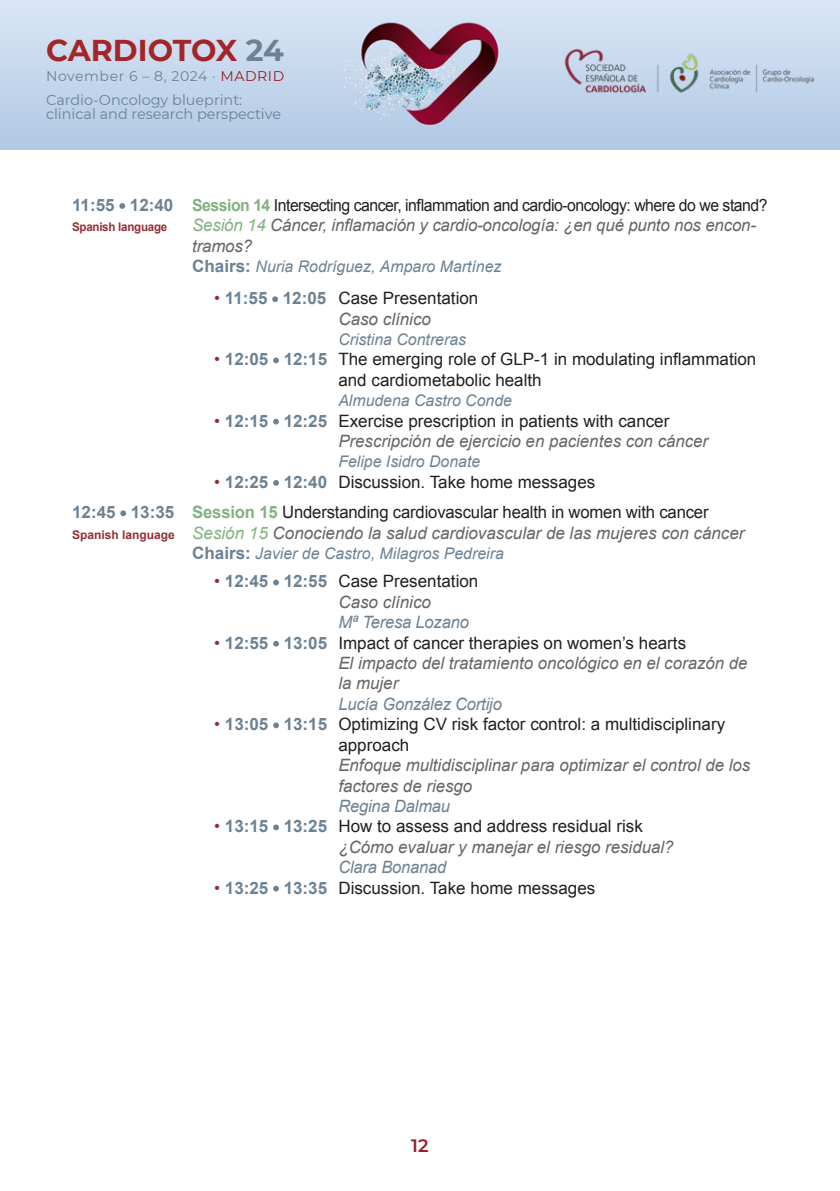
<style>
.page{position:relative;width:840px;height:1191px;background:#fff}
.page>*{position:absolute;margin:0;border:0;box-sizing:border-box;transform-origin:0 0}
.t1{font:700 30px "Montserrat";letter-spacing:-.01em;color:#a52428}
.t2{font:600 18px "Montserrat";color:#982022}
.t3{font:italic 17px/20.4px "Arial";color:#656568}
.t4{font:17px/20.4px "Arial";color:#231f20}
.t5{font:16.6px "Arial";letter-spacing:-.03em;color:#231f20;scale:.95 1}
.t6{font:italic 16px "Arial";color:#6b8294}
.t7{font:14.4px/14.4px "Montserrat";color:#6b8294}
.t8{font:14px "Montserrat";letter-spacing:.04em;color:#6b8294}
.t9{font:700 12px "Arial";letter-spacing:-.02em;color:#913034;scale:.96 1}
.s1{color:#6b8294}
.s2{color:#982022}
.s3{font-weight:700;font-size:17px;color:#6b8294}
.s4{font-weight:700;color:#81b27f}
.s5{color:#81b27f}
.s6{font-weight:700;font-style:normal;font-size:17px}
.s7{color:#913034}
.s8{font-weight:700;color:#6b8294}
.s9{font-style:italic;color:#656568}
.s10{font-style:normal;color:#913034}
.s11{font-weight:700;font-style:normal;color:#6b8294}
.s12{font-style:normal;color:#231f20}
.s13{font-weight:700;font-style:normal;font-size:12px;color:#913034}
.s14{font-style:italic;color:#6b8294}
</style>
<div class="page">
<img style="left:0;top:0;width:839px;height:149px">
<img style="left:562px;top:47px;width:254px;height:47px">
<svg style="left:119px;top:203px;width:6px;height:6px"></svg>
<svg style="left:272px;top:296px;width:6px;height:6px"></svg>
<svg style="left:273px;top:357px;width:6px;height:6px"></svg>
<svg style="left:273px;top:419px;width:6px;height:5px"></svg>
<svg style="left:273px;top:480px;width:6px;height:6px"></svg>
<svg style="left:120px;top:510px;width:6px;height:6px"></svg>
<svg style="left:273px;top:579px;width:6px;height:6px"></svg>
<svg style="left:273px;top:641px;width:6px;height:5px"></svg>
<svg style="left:273px;top:722px;width:6px;height:6px"></svg>
<svg style="left:273px;top:824px;width:6px;height:6px"></svg>
<svg style="left:273px;top:885px;width:6px;height:6px"></svg>
<h1 class="t1" style="left:46px;top:29px;width:239px">CARDIOTOX <span class="s1">24</span></h1>
<p class="t8" style="left:46px;top:66px;width:239px">November 6 – 8, 2024 · <span class="s2">MADRID</span></p>
<p class="t7" style="left:46px;top:92px;width:236px">Cardio-Oncology blueprint: clinical and research perspective</p>
<p class="t5" style="left:72px;top:194px;width:733px"><span class="s3">11:55 12:40</span> <span class="s4">Session 14</span> Intersecting cancer, inflammation and cardio-oncology: where do we stand?</p>
<p class="t9" style="left:72px;top:219px;width:101px">Spanish language</p>
<p class="t3" style="left:192px;top:215px;width:565px"><span class="s5">Sesión 14</span> Cáncer, inflamación y cardio-oncología: ¿en qué punto nos encon&shy;tramos?</p>
<p class="t6" style="left:192px;top:256px;width:310px"><span class="s6">Chairs:</span> Nuria Rodríguez, Amparo Martínez</p>
<p class="t4" style="left:338px;top:288px;width:141px;text-indent:-124px"><span class="s7">•</span> <span class="s8">11:55 12:05</span> Case Presentation<br><span class="s9">Caso clínico</span></p>
<p class="t6" style="left:338px;top:329px;width:129px">Cristina Contreras</p>
<p class="t4" style="left:338px;top:349px;width:419px;text-indent:-124px"><span class="s7">•</span> <span class="s8">12:05 12:15</span> The emerging role of GLP-1 in modulating inflammation and cardiometabolic health</p>
<p class="t6" style="left:338px;top:390px;width:175px">Almudena Castro Conde</p>
<p class="t3" style="left:338px;top:410px;width:371px;text-indent:-124px"><span class="s10">•</span> <span class="s11">12:15 12:25</span> <span class="s12">Exercise prescription in patients with cancer<br></span>Prescripción de ejercicio en pacientes con cáncer</p>
<p class="t6" style="left:338px;top:451px;width:143px">Felipe Isidro Donate</p>
<p class="t4" style="left:214px;top:472px;width:382px"><span class="s7">•</span> <span class="s8">12:25 12:40</span> Discussion. Take home messages</p>
<p class="t4" style="left:72px;top:502px;width:637px"><span class="s8">12:45 13:35</span> <span class="s4">Session 15</span> Understanding cardiovascular health in women with cancer</p>
<p class="t3" style="left:72px;top:522px;width:673px"><span class="s13">Spanish language</span> <span class="s5">Sesión 15</span> Conociendo la salud cardiovascular de las mujeres con cáncer</p>
<p class="t6" style="left:192px;top:543px;width:313px"><span class="s6">Chairs:</span> Javier de Castro, Milagros Pedreira</p>
<p class="t4" style="left:338px;top:571px;width:141px;text-indent:-124px"><span class="s7">•</span> <span class="s8">12:45 12:55</span> Case Presentation<br><span class="s9">Caso clínico<br></span><span class="s14">Mª Teresa Lozano</span></p>
<p class="t3" style="left:338px;top:632px;width:410px;text-indent:-124px"><span class="s10">•</span> <span class="s11">12:55 13:05</span> <span class="s12">Impact of cancer therapies on women’s hearts<br></span>El impacto del tratamiento oncológico en el corazón de la mujer<br><span class="s1">Lucía González Cortijo</span></p>
<p class="t3" style="left:338px;top:714px;width:413px;text-indent:-124px"><span class="s10">•</span> <span class="s11">13:05 13:15</span> <span class="s12">Optimizing CV risk factor control: a multidisciplinary approach<br></span>Enfoque multidisciplinar para optimizar el control de los factores de riesgo<br><span class="s1">Regina Dalmau</span></p>
<p class="t3" style="left:338px;top:816px;width:336px;text-indent:-124px"><span class="s10">•</span> <span class="s11">13:15 13:25</span> <span class="s12">How to assess and address residual risk </span>¿Cómo evaluar y manejar el riesgo residual?<br><span class="s1">Clara Bonanad</span></p>
<p class="t4" style="left:214px;top:877px;width:382px"><span class="s7">•</span> <span class="s8">13:25 13:35</span> Discussion. Take home messages</p>
<p class="t2" style="left:411px;top:1132px;width:19px">12</p>
</div>
